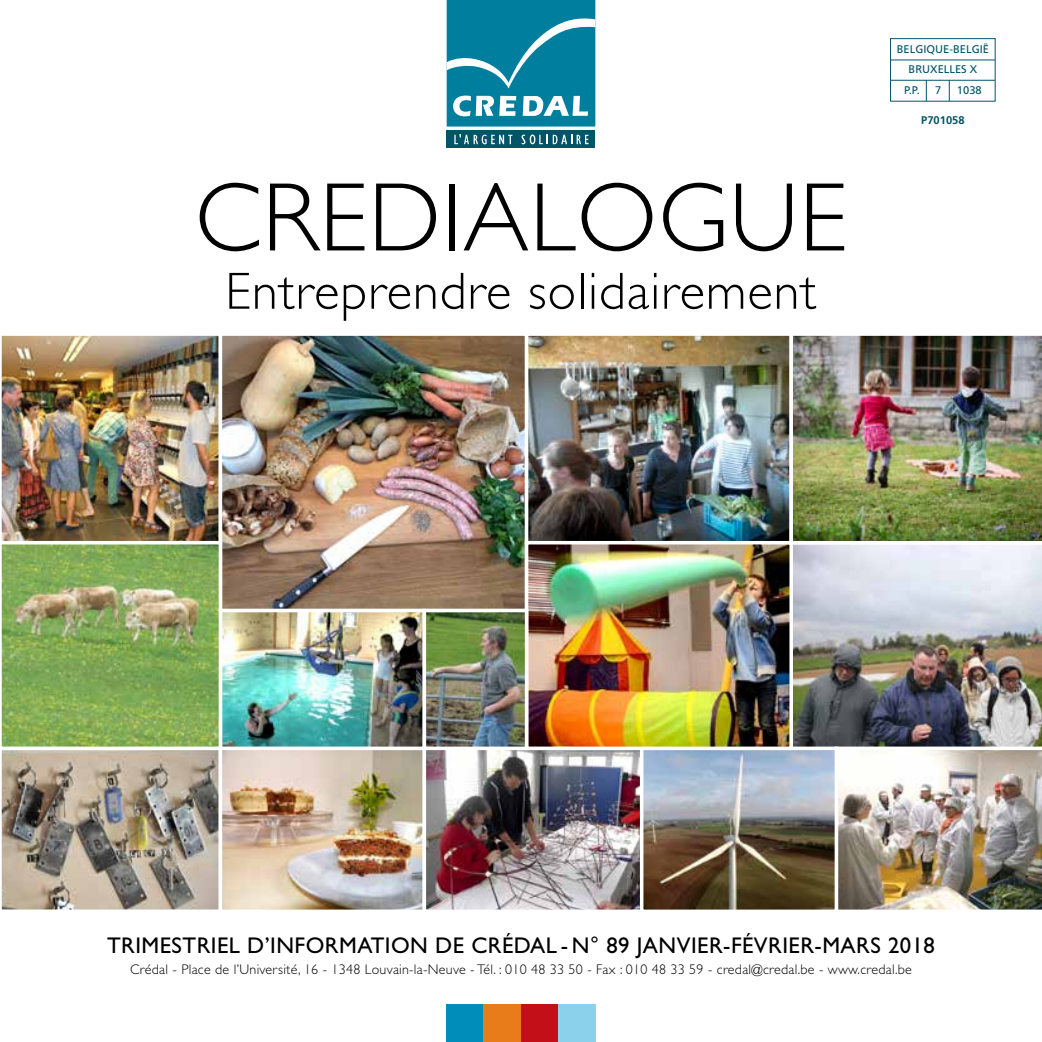
<style>
.page{position:relative;width:1042px;height:1042px;background:#fff}
.page>*{position:absolute;margin:0;border:0;box-sizing:border-box;transform-origin:0 0}
.t1{font:300 98px "Gill Sans Std";letter-spacing:.01em;color:#000}
.t2{font:300 52.5px "Gill Sans Std";letter-spacing:.02em;color:#000}
.t3{font:22.75px "Gill Sans Std";letter-spacing:.02em;color:#000}
.t4{font:300 14px "Gill Sans Std";letter-spacing:.02em;color:#000}
.t5{font:11.2px "Frutiger LT Std";color:#005468}
.t6{font:700 11.2px "Frutiger LT Std";color:#005468}
</style>
<div class="page">
<div style="left:446px;top:1005px;width:38px;height:37px;background:#008dba"></div>
<div style="left:484px;top:1005px;width:37px;height:37px;background:#e87c1b"></div>
<div style="left:521px;top:1005px;width:37px;height:37px;background:#c31018"></div>
<div style="left:558px;top:1005px;width:37px;height:37px;background:#8bd1ec"></div>
<div style="left:446px;top:131px;width:149px;height:17px;background:#005468"></div>
<svg style="left:454px;top:134px;width:58px;height:10px"></svg>
<svg style="left:521px;top:134px;width:67px;height:10px"></svg>
<div style="left:447px;top:0;width:148px;height:127px;background:#007e9d"></div>
<svg style="left:447px;top:18px;width:148px;height:99px"></svg>
<div style="left:890px;top:38px;width:105px;height:63px;border:1px solid #005468"></div>
<hr style="left:890px;top:60px;width:105px;height:1px;background:#005468">
<hr style="left:890px;top:80px;width:105px;height:1px;background:#005468">
<svg style="left:926px;top:80px;width:1px;height:21px"></svg>
<svg style="left:949px;top:80px;width:1px;height:21px"></svg>
<img style="left:793px;top:544px;width:249px;height:202px">
<img style="left:224px;top:337px;width:299px;height:408px">
<img style="left:1px;top:335px;width:218px;height:206px">
<img style="left:224px;top:751px;width:609px;height:157px">
<img style="left:1px;top:750px;width:218px;height:160px">
<img style="left:838px;top:746px;width:204px;height:164px">
<div style="left:219px;top:332px;width:309px;height:280px;border:4px solid #fff"></div>
<div style="left:219px;top:746px;width:207px;height:167px;border:4px solid #fff"></div>
<div style="left:423px;top:746px;width:220px;height:167px;border:4px solid #fff"></div>
<img style="left:530px;top:337px;width:258px;height:202px">
<div style="left:525px;top:332px;width:268px;height:212px;border:4px solid #fff"></div>
<div style="left:640px;top:746px;width:198px;height:167px;border:4px solid #fff"></div>
<img style="left:530px;top:546px;width:258px;height:199px">
<div style="left:525px;top:541px;width:268px;height:209px;border:4px solid #fff"></div>
<div style="left:219px;top:609px;width:207px;height:141px;border:4px solid #fff"></div>
<img style="left:789px;top:332px;width:253px;height:212px">
<img style="left:1px;top:541px;width:221px;height:209px">
<div style="left:423px;top:609px;width:105px;height:141px;border:4px solid #fff"></div>
<h1 class="t1" style="left:195px;top:162px;width:654px">CREDIALOGUE</h1>
<h2 class="t2" style="left:225px;top:262px;width:592px">Entreprendre solidairement</h2>
<p class="t5" style="left:897px;top:43px;width:94px">BELGIQUE-BELGIË</p>
<p class="t5" style="left:908px;top:63px;width:70px">BRUXELLES X</p>
<p class="t5" style="left:904px;top:83px;width:17px">P.P.</p>
<p class="t5" style="left:935px;top:83px;width:8px">7</p>
<p class="t5" style="left:957px;top:83px;width:26px">1038</p>
<p class="t6" style="left:921px;top:113px;width:45px">P701058</p>
<h3 class="t3" style="left:107px;top:932px;width:829px">TRIMESTRIEL D’INFORMATION DE CRÉDAL - N° 89 JANVIER-FÉVRIER-MARS 2018</h3>
<p class="t4" style="left:130px;top:962px;width:783px">Crédal - Place de l’Université, 16 - 1348 Louvain-la-Neuve - Tél. : 010 48 33 50 - Fax : 010 48 33 59 - credal@credal.be - www.credal.be</p>
</div>
